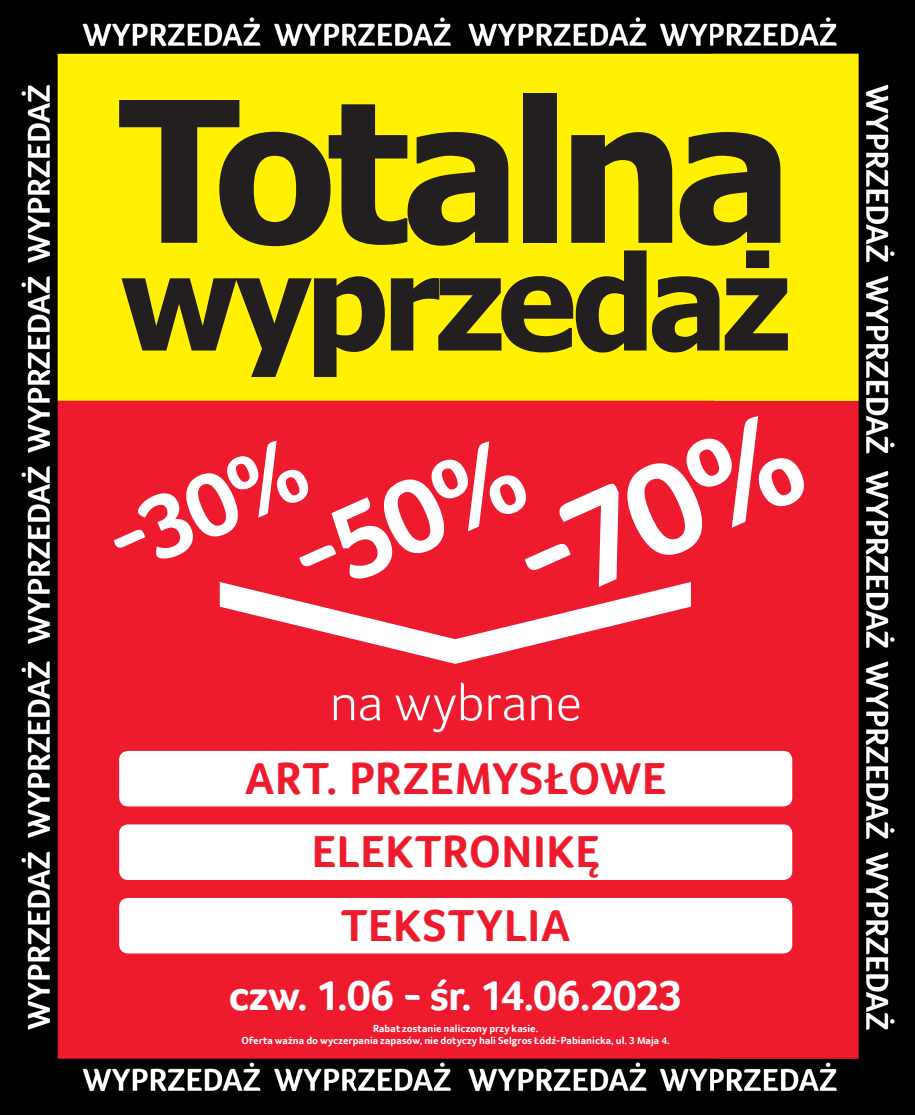
<style>
.page{position:relative;width:915px;height:1115px;background:#fff}
.page>*{position:absolute;margin:0;border:0;box-sizing:border-box;transform-origin:0 0}
.t1{font:700 196.2px "Tahoma";letter-spacing:-.05em;color:#231f20}
.t2{font:700 135px "Transgourmet";color:#fff}
.t3{font:700 131.55px "Tahoma";letter-spacing:-.045em;color:#231f20}
.t4{font:700 108.75px "Transgourmet";color:#fff}
.t5{font:700 93.15px "Transgourmet";color:#fff}
.t6{font:300 53.1px "Transgourmet";letter-spacing:-.01em;color:#fff}
.t7{font:700 45.9px/73.5px "Transgourmet";letter-spacing:.02em;color:#ee1b2d;text-align:center}
.t8{font:700 43.65px "Transgourmet";letter-spacing:-.015em;color:#fff}
.t9{font:700 10.5px/12px "Transgourmet";letter-spacing:.005em;color:#fff;text-align:center}
</style>
<div class="page">
<img style="left:0;top:0;width:914px;height:1114px">
<svg style="left:220px;top:581px;width:470px;height:82px"></svg>
<div style="left:119px;top:750px;width:673px;height:56px;background:#fff;border-radius:9px"></div>
<div style="left:119px;top:824px;width:673px;height:55px;background:#fff;border-radius:9px"></div>
<div style="left:119px;top:897px;width:673px;height:56px;background:#fff;border-radius:9px"></div>
<h1 class="t1" style="left:119px;top:46px;width:674px">Totalna</h1>
<h3 class="t3" style="left:120px;top:219px;width:671px">wyprzedaż</h3>
<h2 class="t2" style="left:488px;top:499px;width:303px;rotate:-24deg">-70%</h2>
<h3 class="t4" style="left:269px;top:509px;width:247px;rotate:-24deg">-50%</h3>
<h3 class="t5" style="left:88px;top:498px;width:212px;rotate:-24deg">-30%</h3>
<h3 class="t6" style="left:329px;top:670px;width:254px">na wybrane</h3>
<h3 class="t7" style="left:245px;top:740px;width:422px">ART. PRZEMYSŁOWE<br>ELEKTRONIKĘ<br>TEKSTYLIA</h3>
<h3 class="t8" style="left:228px;top:969px;width:455px">czw. 1.06 - śr. 14.06.2023</h3>
<p class="t9" style="left:241px;top:1021px;width:429px">Rabat zostanie naliczony przy kasie.<br>Oferta ważna do wyczerpania zapasów, nie dotyczy hali Selgros Łódź-Pabianicka, ul. 3 Maja 4.</p>
</div>
